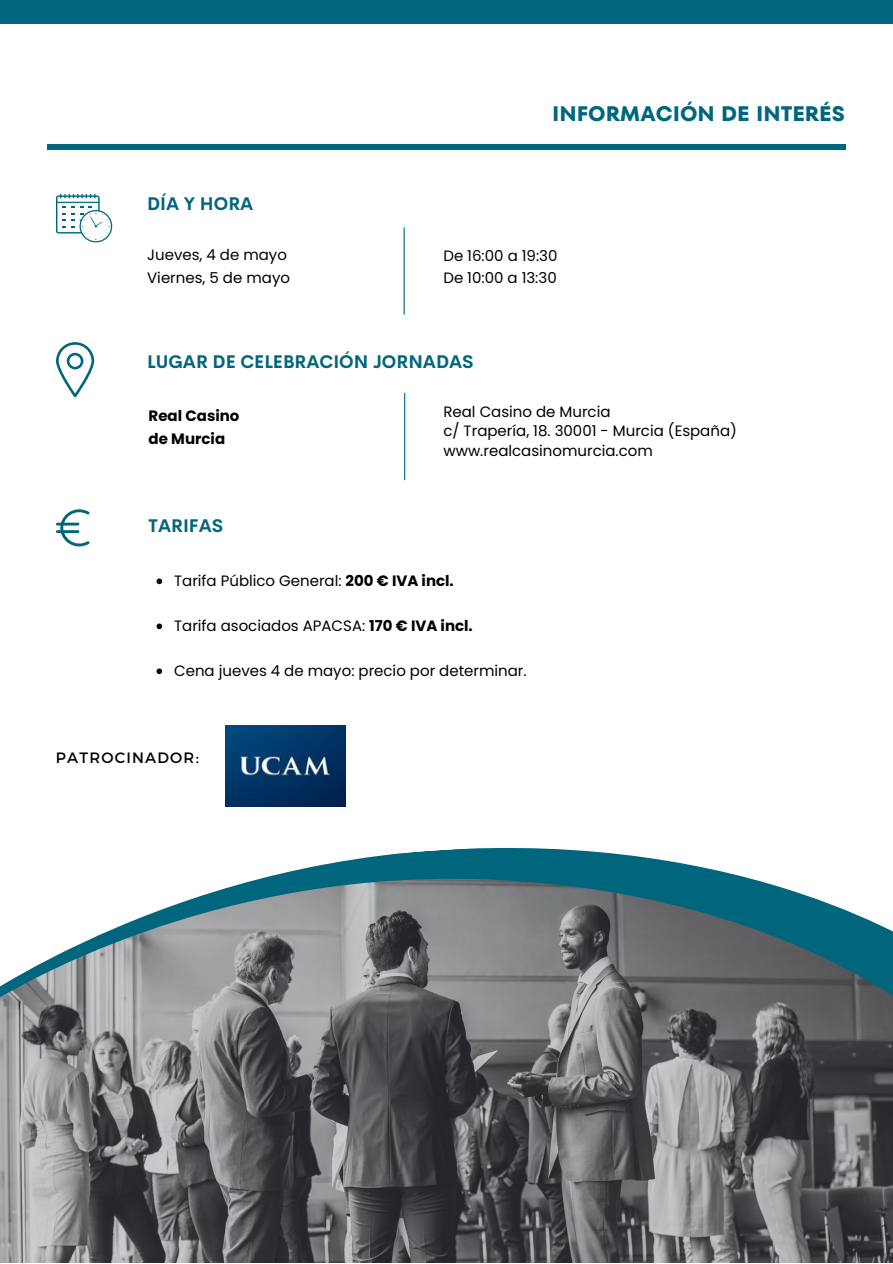
<style>
.page{position:relative;width:893px;height:1264px;background:#fff}
.page>*{position:absolute;margin:0;border:0;box-sizing:border-box;transform-origin:0 0}
.t1{font:700 21px "TT Fors";color:#00667e}
.t2{font:700 18px "Cerebri Sans";color:#00667e}
.t3{font:15px/19.6px "Poppins";color:#000}
.t4{font:700 15px/22.5px "Poppins";color:#000}
.t5{font:15px "Montserrat";letter-spacing:.08em;color:#000}
.s1{font-weight:700}
</style>
<div class="page">
<hr style="left:403px;top:228px;width:1px;height:86px;background:#00667e">
<div style="left:48px;top:144px;width:797px;height:6px;background:#00667e"></div>
<svg style="left:56px;top:194px;width:56px;height:48px"></svg>
<svg style="left:56px;top:342px;width:38px;height:55px"></svg>
<hr style="left:404px;top:393px;width:1px;height:87px;background:#00667e">
<svg style="left:56px;top:509px;width:34px;height:37px"></svg>
<div style="left:0;top:0;width:892px;height:24px;background:#00667e"></div>
<svg style="left:263px;top:847px;width:485px;height:31px;fill:#00667e"></svg>
<img style="left:0;top:878px;width:892px;height:384px">
<img style="left:225px;top:725px;width:121px;height:81px">
<svg style="left:156px;top:578px;width:6px;height:6px"></svg>
<svg style="left:156px;top:623px;width:6px;height:6px"></svg>
<svg style="left:156px;top:668px;width:6px;height:6px"></svg>
<h1 class="t1" style="left:552px;top:99px;width:294px">INFORMACIÓN DE INTERÉS</h1>
<p class="t2" style="left:147px;top:192px;width:108px">DÍA Y HORA</p>
<p class="t3" style="left:147px;top:243px;width:144px;line-height:22.5px">Jueves, 4 de mayo<br>Viernes, 5 de mayo</p>
<p class="t3" style="left:443px;top:245px;width:115px;line-height:21.3px">De 16:00 a 19:30<br>De 10:00 a 13:30</p>
<p class="t2" style="left:147px;top:349px;width:328px">LUGAR DE CELEBRACIÓN JORNADAS</p>
<p class="t4" style="left:149px;top:404px;width:92px">Real Casino de Murcia</p>
<p class="t2" style="left:149px;top:514px;width:76px">TARIFAS</p>
<p class="t3" style="left:443px;top:401px;width:295px">Real Casino de Murcia<br>c/ Trapería, 18. 30001 - Murcia (España) www.realcasinomurcia.com</p>
<p class="t3" style="left:174px;top:571px;width:281px">Tarifa Público General: <span class="s1">200 € IVA incl.</span></p>
<p class="t3" style="left:174px;top:616px;width:300px">Tarifa asociados APACSA: <span class="s1">170 € IVA incl.</span></p>
<p class="t3" style="left:174px;top:661px;width:354px">Cena jueves 4 de mayo: precio por determinar.</p>
<p class="t5" style="left:56px;top:747px;width:144px">PATROCINADOR:</p>
</div>
